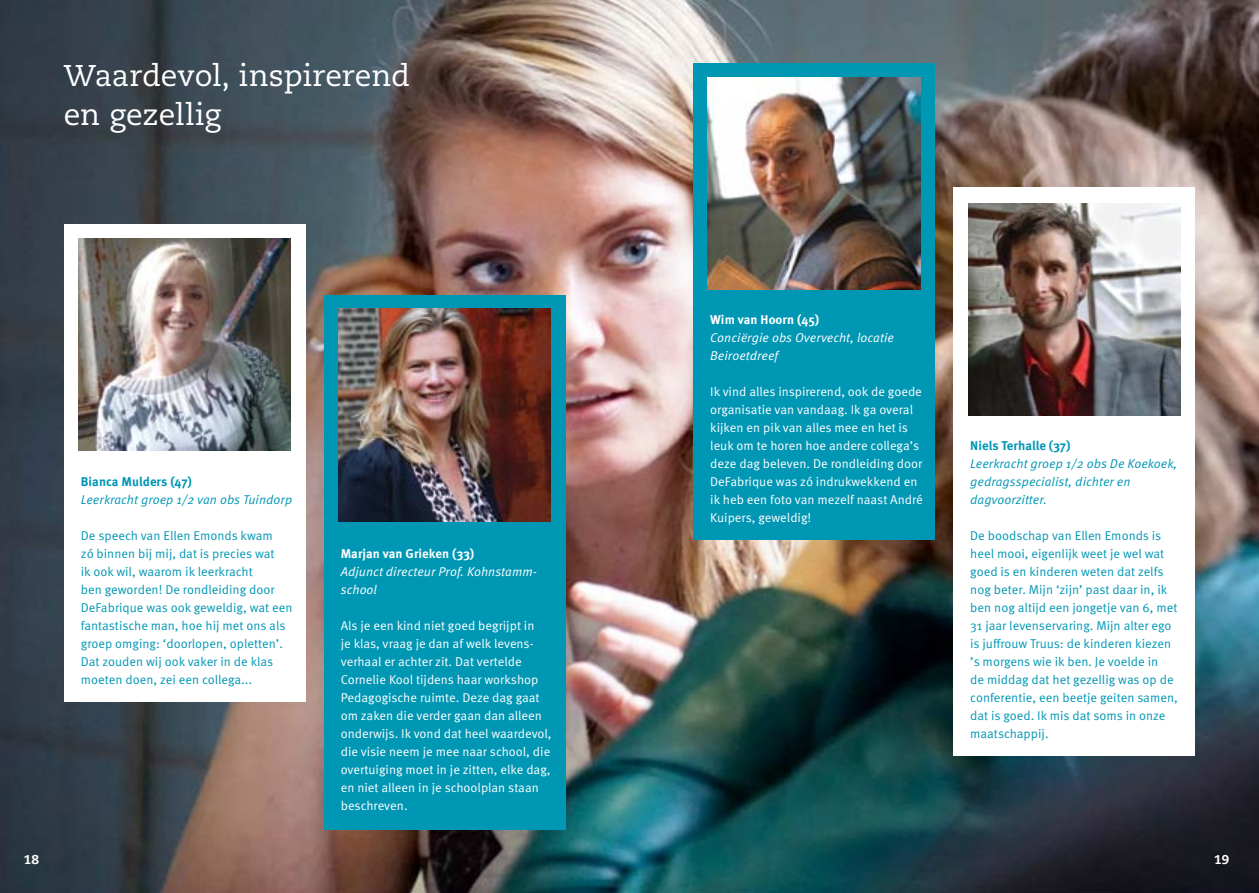
<style>
.page{position:relative;width:1259px;height:893px;background:#fff}
.page>*{position:absolute;margin:0;border:0;box-sizing:border-box;transform-origin:0 0}
.t1{font:30px/39px "Caecilia";color:#fff}
.t2{font:12.75px/18px "Meta OT";color:#0097b5}
.t3{font:12.75px/18px "Meta OT";color:#fff}
.t4{font:italic 12.75px/18px "Meta OT";letter-spacing:.005em;color:#0097b5}
.t5{font:italic 12.75px/18px "Meta OT";letter-spacing:.005em;color:#fff}
.t6{font:700 12.75px "Meta OT";letter-spacing:.005em;color:#fff}
.t7{font:700 12.75px "Meta OT";color:#0097b5}
.t8{font:800 12.75px "Caecilia";color:#fff}
</style>
<div class="page">
<img style="left:0;top:0;width:1259px;height:893px">
<div style="left:693px;top:64px;width:242px;height:476px;background:#0097b5"></div>
<div style="left:953px;top:188px;width:242px;height:568px;background:#fff"></div>
<img style="left:708px;top:78px;width:212px;height:212px">
<div style="left:64px;top:225px;width:242px;height:477px;background:#fff"></div>
<img style="left:78px;top:239px;width:212px;height:212px">
<div style="left:324px;top:295px;width:242px;height:534px;background:#0097b5"></div>
<img style="left:338px;top:309px;width:212px;height:212px">
<img style="left:968px;top:203px;width:212px;height:213px">
<h1 class="t1" style="left:64px;top:56px;width:348px">Waardevol, inspirerend en gezellig</h1>
<p class="t7" style="left:81px;top:474px;width:113px">Bianca Mulders (47)</p>
<p class="t4" style="left:81px;top:491px;width:213px">Leerkracht groep 1/2 van obs Tuindorp</p>
<p class="t2" style="left:81px;top:527px;width:213px">De speech van Ellen Emonds kwam<br>zó binnen bij mij, dat is precies wat<br>ik ook wil, waarom ik leerkracht<br>ben geworden! De rondleiding door DeFabrique was ook geweldig, wat een fantastische man, hoe hij met ons als groep omging: ‘doorlopen, opletten’.<br>Dat zouden wij ook vaker in de klas moeten doen, zei een collega...</p>
<p class="t6" style="left:341px;top:546px;width:135px">Marjan van Grieken (33)</p>
<p class="t5" style="left:341px;top:563px;width:198px">Adjunct directeur Prof. Kohnstamm&shy;school</p>
<p class="t3" style="left:341px;top:617px;width:212px">Als je een kind niet goed begrijpt in<br>je klas, vraag je dan af welk levens&shy;verhaal er achter zit. Dat vertelde Cornelie Kool tijdens haar workshop Pedagogische ruimte. Deze dag gaat om zaken die verder gaan dan alleen onderwijs. Ik vond dat heel waardevol, die visie neem je mee naar school, die overtuiging moet in je zitten, elke dag, en niet alleen in je schoolplan staan beschreven.</p>
<p class="t6" style="left:710px;top:312px;width:110px">Wim van Hoorn (45)</p>
<p class="t5" style="left:710px;top:329px;width:185px">Conciërgie obs Overvecht, locatie<br>Beiroetdreef</p>
<p class="t3" style="left:710px;top:383px;width:214px">Ik vind alles inspirerend, ook de goede organisatie van vandaag. Ik ga overal kijken en pik van alles mee en het is leuk om te horen hoe andere collega’s deze dag beleven. De rondleiding door DeFabrique was zó indrukwekkend en ik heb een foto van mezelf naast André Kuipers, geweldig!</p>
<p class="t7" style="left:970px;top:438px;width:102px">Niels Terhalle (37)</p>
<p class="t4" style="left:970px;top:455px;width:208px">Leerkracht groep 1/2 obs De Koekoek, gedragsspecialist, dichter en dagvoorzitter.</p>
<p class="t2" style="left:970px;top:527px;width:209px">De boodschap van Ellen Emonds is heel mooi, eigenlijk weet je wel wat goed is en kinderen weten dat zelfs nog beter. Mijn ‘zijn’ past daar in, ik ben nog altijd een jongetje van 6, met 31 jaar levenservaring. Mijn alter ego is juffrouw Truus: de kinderen kiezen ’s morgens wie ik ben. Je voelde in<br>de middag dat het gezellig was op de conferentie, een beetje geiten samen, dat is goed. Ik mis dat soms in onze maatschappij.</p>
<p class="t8" style="left:24px;top:851px;width:17px">18</p>
<p class="t8" style="left:1214px;top:852px;width:17px">19</p>
</div>
